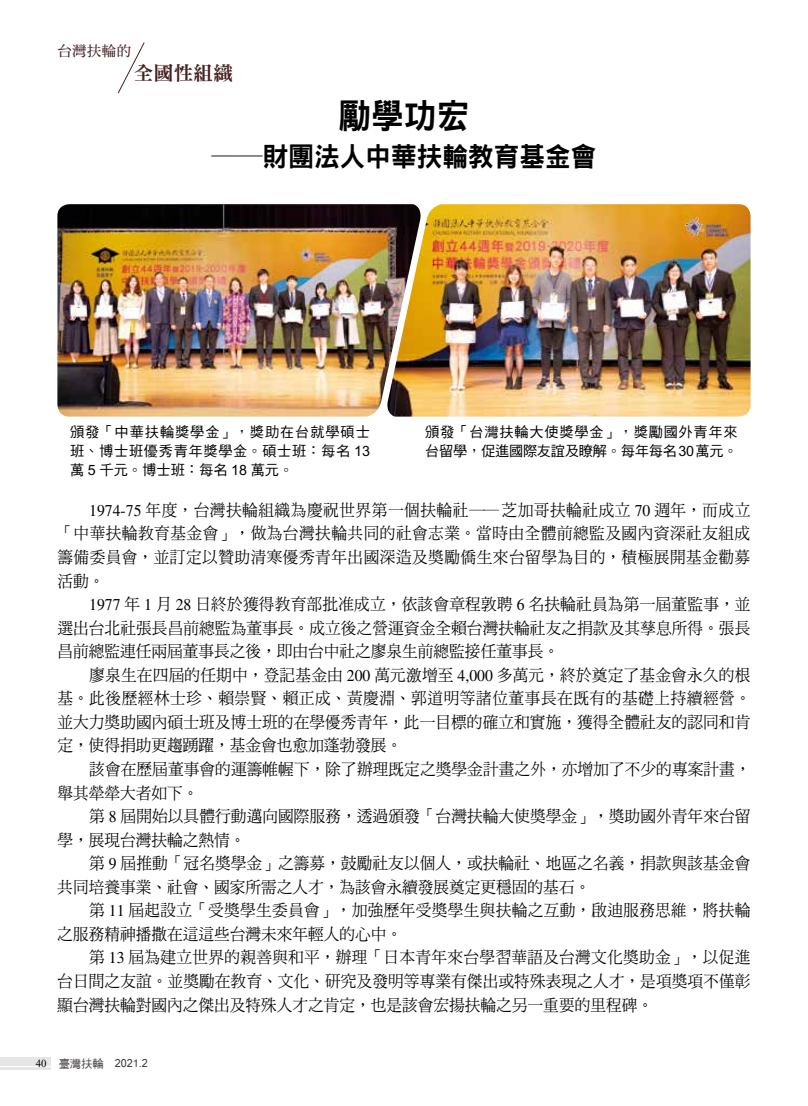
<style>
.page{position:relative;width:808px;height:1106px;background:#fff}
.page>*{position:absolute;margin:0;border:0;box-sizing:border-box;transform-origin:0 0}
.t1{font:34.5px "DF Hei Std W9";color:#000;scale:.95 1}
.t2{font:27px "DF Hei Std W9";color:#000;scale:.95 1}
.t3{font:19.5px "DF Ming Std W9";letter-spacing:.02em;color:#472120}
.t4{font:16.5px/23.5px "DF Ming Std W5";letter-spacing:.005em;color:#000;text-align:justify;scale:.95 1}
.t5{font:14.25px/18.8px "DF Hei Std W5";letter-spacing:.045em;color:#000;text-align:justify}
.t6{font:14.25px "DF Ming Std W7";letter-spacing:.04em;color:#472120}
.t7{font:12px "Latha";color:#3f3b3a}
.s1{color:#462120}
.s2{font-family:"DF Ming Md HK BF"}
.s3{font-family:"Arial"}
.s4{font-family:"Times LT Std"}
.s5{font-family:"Aparajita";font-size:13.5px;color:#000}
.s6{font-family:"DF Hei Md HK BF";font-size:11.25px}
</style>
<div class="page">
<svg style="left:118px;top:42px;width:27px;height:52px"></svg>
<img style="left:57px;top:204px;width:328px;height:212px">
<img style="left:385px;top:204px;width:365px;height:212px">
<div style="left:0;top:1057px;width:51px;height:9px;background:#e6e6e7"></div>
<hr style="left:0;top:1067px;width:51px;height:2px;background:#e6e6e7">
<p class="t6" style="left:57px;top:43px;width:75px">台<span class="s1">灣</span>扶輪的</p>
<p class="t3" style="left:134px;top:63px;width:101px">全國性組織</p>
<h1 class="t1" style="left:338px;top:96px;width:140px">勵學功宏</h1>
<h2 class="t2" style="left:212px;top:142px;width:406px"><span class="s2">──</span>財團法人中華扶輪教育基金會</h2>
<p class="t5" style="left:70px;top:422px;width:301px">頒發「中華扶輪獎學金」，獎助在台就學碩士班、博士班優秀青年獎學金。碩士班：每名 <span class="s3">13</span>萬 <span class="s3">5</span> 千元。博士班：每名 <span class="s3">18</span> 萬元。</p>
<p class="t5" style="left:425px;top:422px;width:314px">頒發「台灣扶輪大使獎學金」，獎勵國外青年來台留學，促進國際友誼及瞭解。每年每名<span class="s3">30</span>萬元。</p>
<p class="t4" style="left:57px;top:498px;width:731px;text-indent:32px"><span class="s4">1974-75</span> 年度，台灣扶輪組織為慶祝世界第一個扶輪社<span class="s2">──</span>芝加哥扶輪社成立 <span class="s4">70</span> 週年，而成立「中華扶輪教育基金會」，做為台灣扶輪共同的社會志業。當時由全體前總監及國內資深社友組成籌備委員會，並訂定以贊助清寒優秀青年出國深造及獎勵僑生來台留學為目的，積極展開基金勸募活動。</p>
<p class="t4" style="left:57px;top:592px;width:731px;text-indent:32px"><span class="s4">1977</span> 年 <span class="s4">1</span> 月 <span class="s4">28</span> 日終於獲得教育部批准成立，依該會章程敦聘 <span class="s4">6</span> 名扶輪社員為第一屆董監事，並選出台北社張長昌前總監為董事長。成立後之營運資金全賴台灣扶輪社友之捐款及其孳息所得。張長昌前總監連任兩屆董事長之後，即由台中社之廖泉生前總監接任董事長。</p>
<p class="t4" style="left:57px;top:663px;width:731px;text-indent:32px">廖泉生在四屆的任期中，登記基金由 <span class="s4">200</span> 萬元激增至 <span class="s4">4,000</span> 多萬元，終於奠定了基金會永久的根基。此後歷經林士珍、賴崇賢、賴正成、黃慶淵、郭道明等諸位董事長在既有的基礎上持續經營。並大力獎助國內碩士班及博士班的在學優秀青年，此一目標的確立和實施，獲得全體社友的認同和肯定，使得捐助更趨踴躍，基金會也愈加蓬勃發展。</p>
<p class="t4" style="left:57px;top:757px;width:731px;text-indent:32px">該會在歷屆董事會的運籌帷幄下，除了辦理既定之獎學金計畫之外，亦增加了不少的專案計畫，舉其犖犖大者如下。</p>
<p class="t4" style="left:57px;top:804px;width:731px;text-indent:32px">第 <span class="s4">8</span> 屆開始以具體行動邁向國際服務，透過頒發「台灣扶輪大使獎學金」，獎助國外青年來台留學，展現台灣扶輪之熱情。</p>
<p class="t4" style="left:57px;top:851px;width:731px;text-indent:32px">第 <span class="s4">9</span> 屆推動「冠名獎學金」之籌募，鼓勵社友以個人，或扶輪社、地區之名義，捐款與該基金會共同培養事業、社會、國家所需之人才，為該會永續發展奠定更穩固的基石。</p>
<p class="t4" style="left:57px;top:898px;width:731px;text-indent:32px">第 <span class="s4">11</span> 屆起設立「受獎學生委員會」，加強歷年受獎學生與扶輪之互動，啟迪服務思維，將扶輪之服務精神播撒在這這些台灣未來年輕人的心中。</p>
<p class="t4" style="left:57px;top:945px;width:731px;text-indent:32px">第 <span class="s4">13</span> 屆為建立世界的親善與和平，辦理「日本青年來台學習華語及台灣文化獎助金」，以促進台日間之友誼。並獎勵在教育、文化、研究及發明等專業有傑出或特殊表現之人才，是項獎項不僅彰顯台灣扶輪對國內之傑出及特殊人才之肯定，也是該會宏揚扶輪之另一重要的里程碑。</p>
<p class="t7" style="left:36px;top:1054px;width:114px"><span class="s5">40</span> <span class="s6">臺灣扶輪　</span>2021.2</p>
</div>
